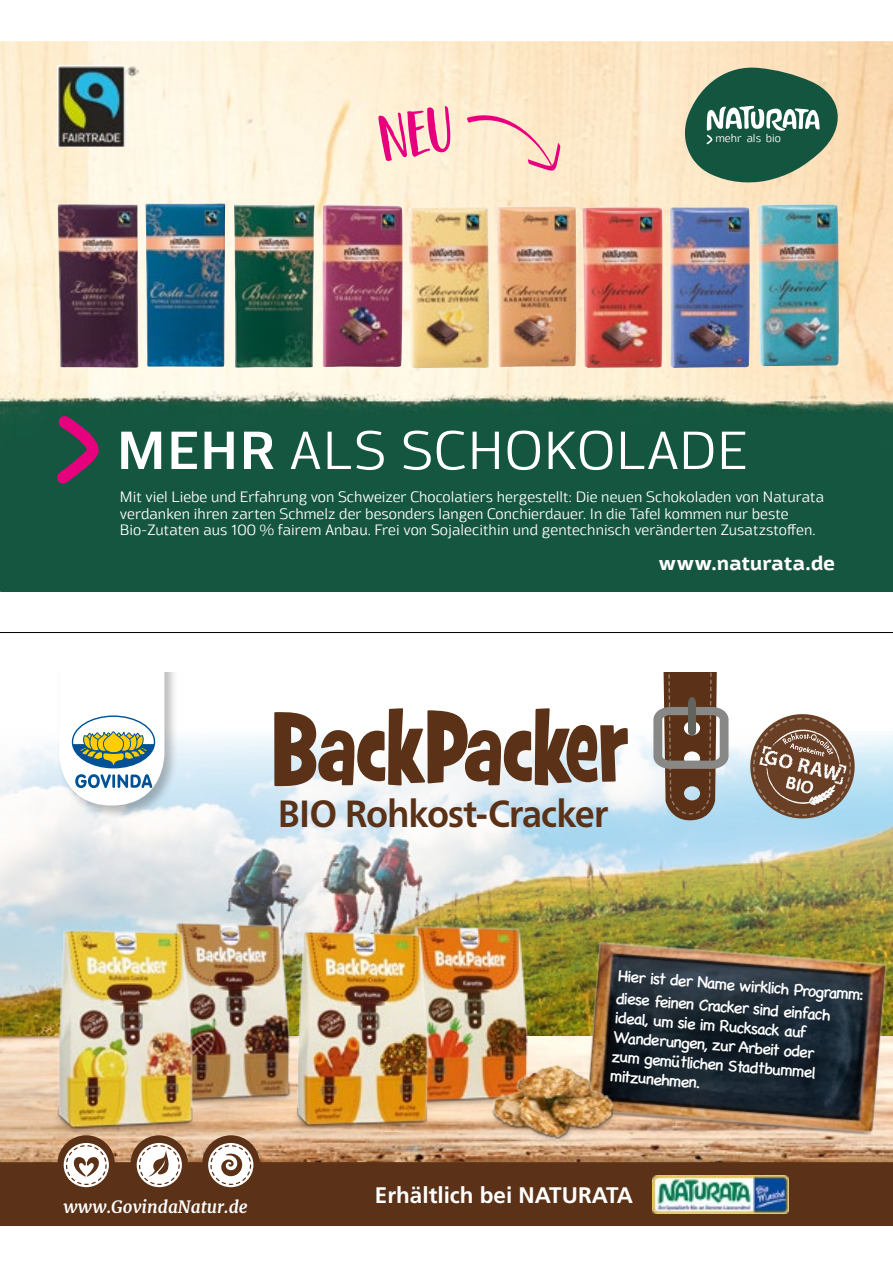
<style>
.page{position:relative;width:893px;height:1263px;background:#fff}
.page>*{position:absolute;margin:0;border:0;box-sizing:border-box;transform-origin:0 0}
.t1{font:700 condensed 97.5px "Grilled Cheese BTN";color:#5b3217}
.t2{font:53.4px "Moveo Sans";letter-spacing:.03em;color:#fff}
.t3{font:700 37.95px "Frutiger Neue LT Pro";letter-spacing:-.025em;color:#5b3217;scale:.94 1}
.t4{font:700 22.5px "Frutiger";color:#fff}
.t5{font:700 19.95px "Moveo Sans";letter-spacing:.015em;color:#fff}
.t6{font:italic 700 17.1px "Merriweather";color:#fff}
.t7{font:16.5px/19.6px "Chalkboard SE";color:#fff}
.t8{font:15px/16.5px "Moveo Sans";color:#fff}
.t9{font:11.25px "Moveo Sans W00";color:#fff}
.s1{font-weight:600}
</style>
<div class="page">
<hr style="left:0;top:632px;width:893px;height:1px;background:#000">
<img style="left:1px;top:717px;width:891px;height:207px">
<div style="left:57px;top:673px;width:122px;height:147px;background:#000;opacity:.26"></div>
<img style="left:587px;top:919px;width:305px;height:216px">
<svg style="left:1px;top:1135px;width:891px;height:91px;background:#6d4427"></svg>
<svg style="left:64px;top:1156px;width:45px;height:31px"></svg>
<svg style="left:137px;top:1156px;width:45px;height:31px"></svg>
<svg style="left:208px;top:1156px;width:45px;height:31px"></svg>
<svg style="left:59px;top:673px;width:105px;height:132px"></svg>
<img style="left:652px;top:1176px;width:137px;height:37px">
<svg style="left:653px;top:673px;width:75px;height:148px;background:#89786c"></svg>
<svg style="left:744px;top:714px;width:116px;height:110px"></svg>
<img style="left:351px;top:900px;width:236px;height:146px">
<img style="left:247px;top:924px;width:249px;height:247px">
<img style="left:253px;top:901px;width:91px;height:233px">
<img style="left:1px;top:901px;width:252px;height:255px">
<img style="left:461px;top:1046px;width:183px;height:104px">
<img style="left:0;top:41px;width:892px;height:550px">
<svg style="left:679px;top:65px;width:168px;height:119px;background:#6e8e75"></svg>
<svg style="left:56px;top:415px;width:44px;height:69px;background:#603655"></svg>
<img style="left:497px;top:206px;width:79px;height:161px">
<img style="left:758px;top:204px;width:81px;height:162px">
<img style="left:408px;top:207px;width:81px;height:161px">
<img style="left:582px;top:207px;width:80px;height:161px">
<img style="left:322px;top:205px;width:80px;height:162px">
<img style="left:670px;top:207px;width:80px;height:161px">
<img style="left:145px;top:203px;width:80px;height:164px">
<img style="left:234px;top:204px;width:80px;height:164px">
<img style="left:58px;top:204px;width:80px;height:164px">
<img style="left:58px;top:65px;width:80px;height:82px">
<svg style="left:466px;top:106px;width:95px;height:66px;background:#fbd7c6"></svg>
<svg style="left:892px;top:41px;width:1px;height:1185px"></svg>
<div style="left:378px;top:105px;width:76px;height:56px;background:#fff0d6"></div>
<p class="t9" style="left:715px;top:131px;width:67px">mehr als bio</p>
<h2 class="t2" style="left:117px;top:419px;width:632px"><span class="s1">MEHR</span> ALS SCHOKOLADE</h2>
<p class="t8" style="left:120px;top:489px;width:706px">Mit viel Liebe und Erfahrung von Schweizer Chocolatiers hergestellt: Die neuen Schokoladen von Naturata verdanken ihren zarten Schmelz der besonders langen Conchierdauer. In die Tafel kommen nur beste<br>Bio-Zutaten aus 100 % fairem Anbau. Frei von Sojalecithin und gentechnisch veränderten Zusatzstoffen.</p>
<h3 class="t5" style="left:659px;top:551px;width:178px">www.naturata.de</h3>
<h1 class="t1" style="left:273px;top:684px;width:358px">BackPacker</h1>
<h3 class="t3" style="left:278px;top:791px;width:353px">BIO Rohkost-Cracker</h3>
<p class="t6" style="left:64px;top:1196px;width:186px">www.GovindaNatur.de</p>
<p class="t7" style="left:619px;top:962px;width:248px;line-height:22.8px;rotate:5deg">Hier ist der Name wirklich Programm: diese feinen Cracker sind einfach</p>
<p class="t7" style="left:616px;top:1006px;width:207px;rotate:5deg">ideal, um sie im Rucksack auf<br>Wanderungen, zur Arbeit oder zum gemütlichen Stadtbummel mitzunehmen.</p>
<h3 class="t4" style="left:375px;top:1182px;width:260px">ERHÄLTLICH BEI NATURATA</h3>
</div>
